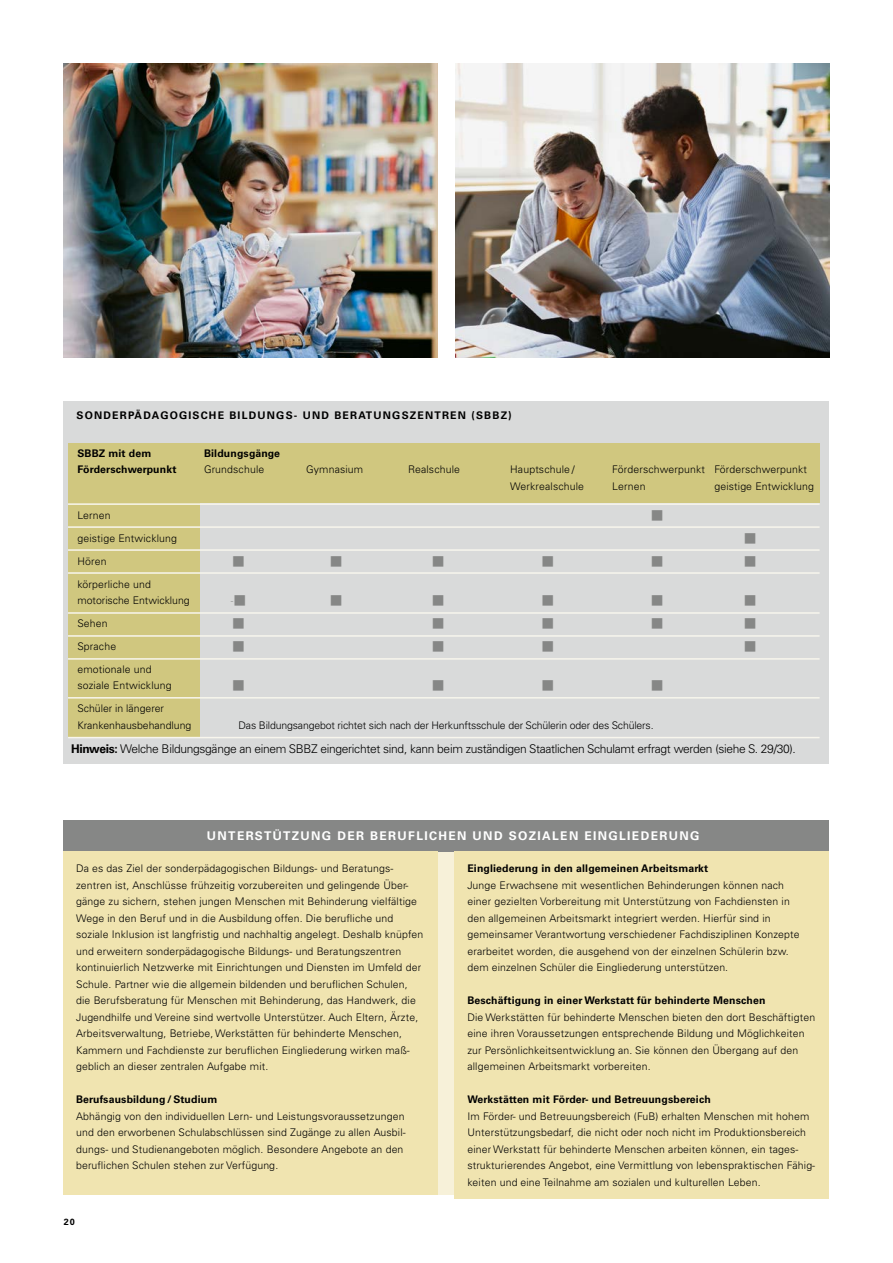
<style>
.page{position:relative;width:893px;height:1263px;background:#fff}
.page>*{position:absolute;margin:0;border:0;box-sizing:border-box;transform-origin:0 0}
.t1{font:18px "Wingdings";color:#868786}
.t2{font:300 12px "Univers LT Pro 45";letter-spacing:-.025em;color:#000}
.t3{font:700 12px "Univers LT Pro 65";letter-spacing:.115em;color:#fff}
.BF_1_p_astenText_2_Univ{font:300 10.5px/16.5px "Univers LT Pro 45";letter-spacing:.015em;color:#000}
.BF_1_p_astenText_2_Univ-2{font:300 10.5px "Univers LT Pro 45";letter-spacing:-.015em;color:#000}
.t4{font:700 10.5px "Univers LT Pro 65";letter-spacing:.115em;color:#000}
.t5{font:700 10.5px/16.5px "Univers LT Pro 65";letter-spacing:.015em;color:#000}
.t6{font:700 9px "Univers LT Pro 65";color:#000}
.t7{font:300 9px "Univers LT Pro 45";color:#868786}
.s1{font-family:"Univers LT Pro 45";font-weight:300}
.s2{font-family:"Univers LT Pro 65";font-weight:700}
</style>
<div class="page">
<div style="left:436px;top:852px;width:20px;height:343px;background:#f7f1d9"></div>
<div style="left:63px;top:820px;width:766px;height:32px;background:#868786"></div>
<div style="left:63px;top:852px;width:375px;height:343px;background:#f0e4b0"></div>
<div style="left:455px;top:852px;width:374px;height:347px;background:#f0e4b0"></div>
<div style="left:64px;top:401px;width:765px;height:362px;background:#d9dada"></div>
<div style="left:200px;top:443px;width:620px;height:60px;background:#d0c77f"></div>
<div style="left:68px;top:443px;width:132px;height:294px;background:#d0c77f"></div>
<hr style="left:68px;top:503px;width:752px;height:2px;background:#f8f6ed">
<hr style="left:68px;top:526px;width:752px;height:2px;background:#f8f6ed">
<hr style="left:68px;top:549px;width:752px;height:2px;background:#f8f6ed">
<hr style="left:68px;top:572px;width:752px;height:2px;background:#f8f6ed">
<hr style="left:68px;top:612px;width:752px;height:2px;background:#f8f6ed">
<hr style="left:68px;top:635px;width:752px;height:2px;background:#f8f6ed">
<hr style="left:68px;top:658px;width:752px;height:2px;background:#f8f6ed">
<hr style="left:68px;top:697px;width:752px;height:1px;background:#f8f6ed">
<hr style="left:68px;top:737px;width:752px;height:1px;background:#f8f6ed">
<img style="left:63px;top:64px;width:375px;height:294px">
<img style="left:455px;top:64px;width:374px;height:294px">
<p class="t4" style="left:77px;top:408px;width:437px">SONDERPÄDAGOGISCHE BILDUNGS- UND BERATUNGSZENTREN (SBBZ)</p>
<p class="t5" style="left:77px;top:444px;width:101px">SBBZ mit dem<br>Förderschwerpunkt</p>
<p class="BF_1_p_astenText_2_Univ" style="left:77px;top:504px;width:101px;line-height:23px">Lernen<br>geistige Entwicklung<br>Hören<br>körperliche und</p>
<p class="BF_1_p_astenText_2_Univ" style="left:77px;top:589px;width:114px;line-height:23px">motorische Entwicklung<br>Sehen<br>Sprache<br>emotionale und</p>
<p class="BF_1_p_astenText_2_Univ" style="left:77px;top:674px;width:96px;line-height:23px">soziale Entwicklung<br>Schüler in längerer</p>
<p class="BF_1_p_astenText_2_Univ" style="left:77px;top:717px;width:115px">Krankenhausbehandlung</p>
<p class="t5" style="left:204px;top:444px;width:78px">Bildungsgänge<br><span class="s1">Grundschule</span></p>
<p class="BF_1_p_astenText_2_Univ" style="left:306px;top:461px;width:59px">Gymnasium</p>
<p class="BF_1_p_astenText_2_Univ" style="left:408px;top:461px;width:53px">Realschule</p>
<p class="BF_1_p_astenText_2_Univ" style="left:510px;top:461px;width:66px">Hauptschule /</p>
<p class="BF_1_p_astenText_2_Univ" style="left:612px;top:461px;width:196px">Förderschwerpunkt Förderschwerpunkt</p>
<p class="BF_1_p_astenText_2_Univ" style="left:510px;top:478px;width:75px">Werkrealschule</p>
<p class="BF_1_p_astenText_2_Univ" style="left:612px;top:478px;width:35px">Lernen</p>
<p class="BF_1_p_astenText_2_Univ" style="left:714px;top:478px;width:101px">geistige Entwicklung</p>
<p class="t1" style="left:650px;top:506px;width:15px">■</p>
<p class="t1" style="left:743px;top:528px;width:15px">■</p>
<p class="t1" style="left:232px;top:551px;width:15px">■</p>
<p class="t1" style="left:329px;top:551px;width:15px">■</p>
<p class="t1" style="left:431px;top:551px;width:15px">■</p>
<p class="t1" style="left:541px;top:551px;width:15px">■</p>
<p class="t1" style="left:650px;top:551px;width:15px">■</p>
<p class="t1" style="left:743px;top:551px;width:15px">■</p>
<p class="t7" style="left:231px;top:595px;width:17px">-■</p>
<p class="t1" style="left:329px;top:591px;width:15px">■</p>
<p class="t1" style="left:431px;top:591px;width:15px">■</p>
<p class="t1" style="left:541px;top:591px;width:15px">■</p>
<p class="t1" style="left:650px;top:591px;width:15px">■</p>
<p class="t1" style="left:743px;top:591px;width:15px">■</p>
<p class="t1" style="left:232px;top:614px;width:15px">■</p>
<p class="t1" style="left:431px;top:614px;width:15px">■</p>
<p class="t1" style="left:541px;top:614px;width:15px">■</p>
<p class="t1" style="left:650px;top:614px;width:15px">■</p>
<p class="t1" style="left:743px;top:614px;width:15px">■</p>
<p class="t1" style="left:232px;top:636px;width:15px">■</p>
<p class="t1" style="left:431px;top:636px;width:15px">■</p>
<p class="t1" style="left:541px;top:636px;width:15px">■</p>
<p class="t1" style="left:743px;top:636px;width:15px">■</p>
<p class="t1" style="left:232px;top:676px;width:15px">■</p>
<p class="t1" style="left:431px;top:676px;width:15px">■</p>
<p class="t1" style="left:541px;top:676px;width:15px">■</p>
<p class="t1" style="left:650px;top:676px;width:15px">■</p>
<p class="BF_1_p_astenText_2_Univ-2" style="left:239px;top:719px;width:416px">Das Bildungsangebot richtet sich nach der Herkunftsschule der Schülerin oder des Schülers.</p>
<p class="t2" style="left:71px;top:741px;width:726px"><span class="s2">Hinweis:</span> Welche Bildungsgänge an einem SBBZ eingerichtet sind, kann beim zuständigen Staatlichen Schulamt erfragt werden (siehe S. 29/30).</p>
<p class="t3" style="left:206px;top:829px;width:494px">UNTERSTÜTZUNG DER BERUFLICHEN UND SOZIALEN EINGLIEDERUNG</p>
<p class="BF_1_p_astenText_2_Univ" style="left:76px;top:861px;width:349px">Da es das Ziel der sonderpädagogischen Bildungs- und Beratungs&shy;zentren ist, Anschlüsse frühzeitig vorzubereiten und gelingende Über&shy;gänge zu sichern, stehen jungen Menschen mit Behinderung vielfältige Wege in den Beruf und in die Ausbildung offen. Die berufliche und soziale Inklusion ist langfristig und nachhaltig angelegt. Deshalb knüpfen und erweitern sonderpädagogische Bildungs- und Beratungszentren kontinuierlich Netzwerke mit Einrichtungen und Diensten im Umfeld der Schule. Partner wie die allgemein bildenden und beruflichen Schulen, die Berufsberatung für Menschen mit Behinderung, das Handwerk, die Jugendhilfe und Vereine sind wertvolle Unterstützer. Auch Eltern, Ärzte, Arbeitsverwaltung, Betriebe, Werkstätten für behinderte Menschen, Kammern und Fachdienste zur beruflichen Eingliederung wirken maß&shy;geblich an dieser zentralen Aufgabe mit.</p>
<p class="BF_1_p_astenText_2_Univ" style="left:76px;top:1092px;width:331px"><span class="s2">Berufsausbildung / Studium<br></span>Abhängig von den individuellen Lern- und Leistungsvoraussetzungen und den erworbenen Schulabschlüssen sind Zugänge zu allen Ausbil&shy;dungs- und Studienangeboten möglich. Besondere Angebote an den beruflichen Schulen stehen zur Verfügung.</p>
<p class="BF_1_p_astenText_2_Univ" style="left:467px;top:861px;width:334px"><span class="s2">Eingliederung in den allgemeinen Arbeitsmarkt<br></span>Junge Erwachsene mit wesentlichen Behinderungen können nach einer gezielten Vorbereitung mit Unterstützung von Fachdiensten in den allgemeinen Arbeitsmarkt integriert werden. Hierfür sind in gemeinsamer Verantwortung verschiedener Fachdisziplinen Konzepte erarbeitet worden, die ausgehend von der einzelnen Schülerin bzw. dem einzelnen Schüler die Eingliederung unterstützen.</p>
<p class="BF_1_p_astenText_2_Univ" style="left:467px;top:993px;width:349px"><span class="s2">Beschäftigung in einer Werkstatt für behinderte Menschen<br></span>Die Werkstätten für behinderte Menschen bieten den dort Beschäftigten eine ihren Voraussetzungen entsprechende Bildung und Möglichkeiten zur Persönlichkeitsentwicklung an. Sie können den Übergang auf den allgemeinen Arbeitsmarkt vorbereiten.</p>
<p class="BF_1_p_astenText_2_Univ" style="left:467px;top:1092px;width:349px"><span class="s2">Werkstätten mit Förder- und Betreuungsbereich<br></span>Im Förder- und Betreuungsbereich (FuB) erhalten Menschen mit hohem Unterstützungsbedarf, die nicht oder noch nicht im Produktionsbereich einer Werkstatt für behinderte Menschen arbeiten können, ein tages&shy;strukturierendes Angebot, eine Vermittlung von lebenspraktischen Fähig&shy;keiten und eine Teilnahme am sozialen und kulturellen Leben.</p>
<p class="BF_1_p_astenText_2_Univ" style="left:285px;top:910px;width:5px">f</p>
<p class="t6" style="left:64px;top:1217px;width:13px">20</p>
<p class="t6" style="left:64px;top:1217px;width:13px">20</p>
</div>
